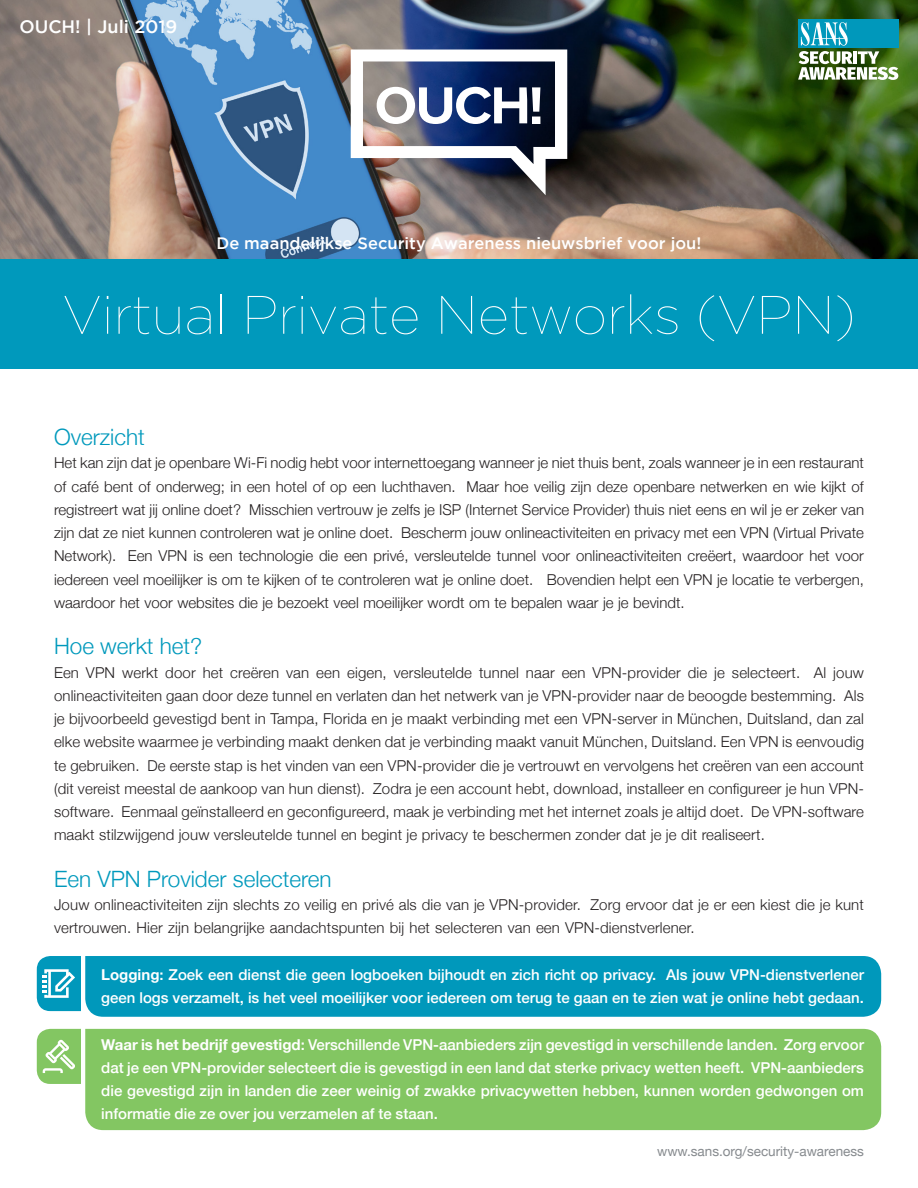
<style>
.page{position:relative;width:918px;height:1188px;background:#fff}
.page>*{position:absolute;margin:0;border:0;box-sizing:border-box;transform-origin:0 0}
.t1{font:100 54px "Gotham";color:#fff}
.MainText{font:300 22.5px "Helvetica Neue";color:#0099bc}
.t2{font:500 18px "Gotham";color:#fff}
.t3{font:500 16.5px "Gotham";color:#fff}
.MainText-2{font:300 15px/23.2px "Helvetica Neue";letter-spacing:.01em;color:#231f20}
.indents{font:500 15px/23.2px "Helvetica Neue";color:#fff}
.t4{font:13.5px "Helvetica Neue";color:#868a8e}
.s1{font-weight:700}
</style>
<div class="page">
<div style="left:85px;top:956px;width:796px;height:61px;background:#0098bb"></div>
<svg style="left:37px;top:956px;width:44px;height:55px;background:#32acc8"></svg>
<div style="left:85px;top:1029px;width:796px;height:101px;background:#83c662"></div>
<svg style="left:37px;top:1029px;width:44px;height:55px;background:#96cf7b"></svg>
<img style="left:0;top:0;width:918px;height:259px">
<div style="left:0;top:259px;width:918px;height:110px;background:#0099bc"></div>
<svg style="left:351px;top:50px;width:216px;height:145px"></svg>
<div style="left:798px;top:19px;width:100px;height:29px;background:#0098bb"></div>
<svg style="left:798px;top:22px;width:100px;height:58px"></svg>
<p class="t2" style="left:19px;top:16px;width:160px">OUCH! | Juli 2019</p>
<p class="t3" style="left:217px;top:233px;width:487px">De maandelijkse Security Awareness nieuwsbrief voor jou!</p>
<p class="t1" style="left:62px;top:286px;width:795px">Virtual Private Networks (VPN(</p>
<p class="MainText" style="left:54px;top:419px;width:92px">Overzicht</p>
<p class="MainText-2" style="left:54px;top:450px;width:812px;text-align:right">Het kan zijn dat je openbare Wi-Fi nodig hebt voor internettoegang wanneer je niet thuis bent, zoals wanneer je in een restaurant<br>Maar hoe veilig zijn deze openbare netwerken en wie kijkt of</p>
<p class="MainText-2" style="left:249px;top:474px;width:616px;text-indent:-195px">of café bent of onderweg; in een hotel of op een luchthaven.<br>Misschien vertrouw je zelfs je ISP (Internet Service Provider) thuis niet eens en wil je er zeker van</p>
<p class="MainText-2" style="left:54px;top:497px;width:189px">registreert wat jij online doet?</p>
<p class="MainText-2" style="left:401px;top:520px;width:464px">Bescherm jouw onlineactiviteiten en privacy met een VPN (Virtual Private</p>
<p class="MainText-2" style="left:128px;top:520px;width:737px;text-indent:-74px">zijn dat ze niet kunnen controleren wat je online doet.<br>Een VPN is een technologie die een privé, versleutelde tunnel voor onlineactiviteiten creëert, waardoor het voor</p>
<p class="MainText-2" style="left:54px;top:543px;width:64px">Network .)</p>
<p class="MainText-2" style="left:54px;top:567px;width:632px">iedereen veel moeilijker is om te kijken of te controleren wat je online doet.<br>waardoor het voor websites die je bezoekt veel moeilijker wordt om te bepalen waar je je bevindt.</p>
<p class="MainText" style="left:54px;top:628px;width:150px">Hoe werkt het?</p>
<p class="MainText-2" style="left:547px;top:567px;width:319px">Bovendien helpt een VPN je locatie te verbergen,</p>
<p class="MainText-2" style="left:54px;top:660px;width:27px">Een</p>
<p class="MainText-2" style="left:86px;top:660px;width:31px">VPN</p>
<p class="MainText-2" style="left:122px;top:660px;width:38px">werkt</p>
<p class="MainText-2" style="left:165px;top:660px;width:32px">door</p>
<p class="MainText-2" style="left:203px;top:660px;width:22px">het</p>
<p class="MainText-2" style="left:230px;top:660px;width:51px">creëren</p>
<p class="MainText-2" style="left:286px;top:660px;width:25px">van</p>
<p class="MainText-2" style="left:316px;top:660px;width:25px">een</p>
<p class="MainText-2" style="left:347px;top:660px;width:41px">eigen,</p>
<p class="MainText-2" style="left:394px;top:660px;width:80px">versleutelde</p>
<p class="MainText-2" style="left:479px;top:660px;width:41px">tunnel</p>
<p class="MainText-2" style="left:593px;top:660px;width:90px">VPN-provider</p>
<p class="MainText-2" style="left:688px;top:660px;width:21px">die</p>
<p class="MainText-2" style="left:714px;top:660px;width:12px">je</p>
<p class="MainText-2" style="left:732px;top:660px;width:70px">selecteert.</p>
<p class="MainText-2" style="left:526px;top:660px;width:30px">naar</p>
<p class="MainText-2" style="left:562px;top:660px;width:25px">een</p>
<p class="MainText-2" style="left:814px;top:660px;width:14px">Al</p>
<p class="MainText-2" style="left:833px;top:660px;width:32px">jouw</p>
<p class="MainText-2" style="left:54px;top:683px;width:784px">onlineactiviteiten gaan door deze tunnel en verlaten dan het netwerk van je VPN-provider naar de beoogde bestemming.</p>
<p class="MainText-2" style="left:54px;top:706px;width:811px">je bijvoorbeeld gevestigd bent in Tampa, Florida en je maakt verbinding met een VPN-server in München, Duitsland, dan zal</p>
<p class="MainText-2" style="left:54px;top:729px;width:812px">elke website waarmee je verbinding maakt denken dat je verbinding maakt vanuit München, Duitsland. Een VPN is eenvoudig</p>
<p class="MainText-2" style="left:147px;top:753px;width:718px">De eerste stap is het vinden van een VPN-provider die je vertrouwt en vervolgens het creëren van een account</p>
<p class="MainText-2" style="left:844px;top:683px;width:21px">Als</p>
<p class="MainText-2" style="left:54px;top:753px;width:87px">te gebruiken.</p>
<p class="MainText-2" style="left:54px;top:776px;width:313px">(dit vereist meestal de aankoop van hun dienst .)</p>
<p class="MainText-2" style="left:54px;top:822px;width:712px">maakt stilzwijgend jouw versleutelde tunnel en begint je privacy te beschermen zonder dat je je dit realiseert.</p>
<p class="MainText" style="left:54px;top:861px;width:279px">Een VPN Provider selecteren</p>
<p class="MainText-2" style="left:590px;top:892px;width:275px">Zorg ervoor dat je er een kiest die je kunt</p>
<p class="MainText-2" style="left:373px;top:776px;width:492px">Zodra je een account hebt, download, installeer en configureer je hun VPN-</p>
<p class="MainText-2" style="left:54px;top:799px;width:62px">software.</p>
<p class="MainText-2" style="left:121px;top:799px;width:624px">Eenmaal geïnstalleerd en geconfigureerd, maak je verbinding met het internet zoals je altijd doet.</p>
<p class="MainText-2" style="left:751px;top:799px;width:114px">De VPN-software</p>
<p class="MainText-2" style="left:54px;top:892px;width:642px">Jouw onlineactiviteiten zijn slechts zo veilig en privé als die van je VPN-provider.<br>vertrouwen. Hier zijn belangrijke aandachtspunten bij het selecteren van een VPN-dienstverlener.</p>
<p class="indents" style="left:666px;top:962px;width:199px">Als jouw VPN-dienstverlener</p>
<p class="indents" style="left:101px;top:962px;width:764px"><span class="s1">Logging</span>: Zoek een dienst die geen logboeken bijhoudt en zich richt op privacy.<br>geen logs verzamelt is, het veel moeilijker voor iedereen om terug te gaan en te zien wat je online hebt gedaan.</p>
<p class="indents" style="left:101px;top:1032px;width:764px;text-align:right"><span class="s1">Waar is het bedrijf gevestigd</span>: Verschillende VPN-aanbieders zijn gevestigd in verschillende landen. Zorg ervoor<br>VPN-aanbieders</p>
<p class="indents" style="left:101px;top:1055px;width:764px">dat je een VPN-provider selecteert die is gevestigd in een land dat sterke privacy wetten heeft.<br>die gevestigd zijn in landen die zeer weinig of zwakke privacywetten hebben, kunnen worden gedwongen om informatie die ze over jou verzamelen af te staan.</p>
<p class="t4" style="left:657px;top:1142px;width:208px">www.sans.org/security-awareness</p>
</div>
